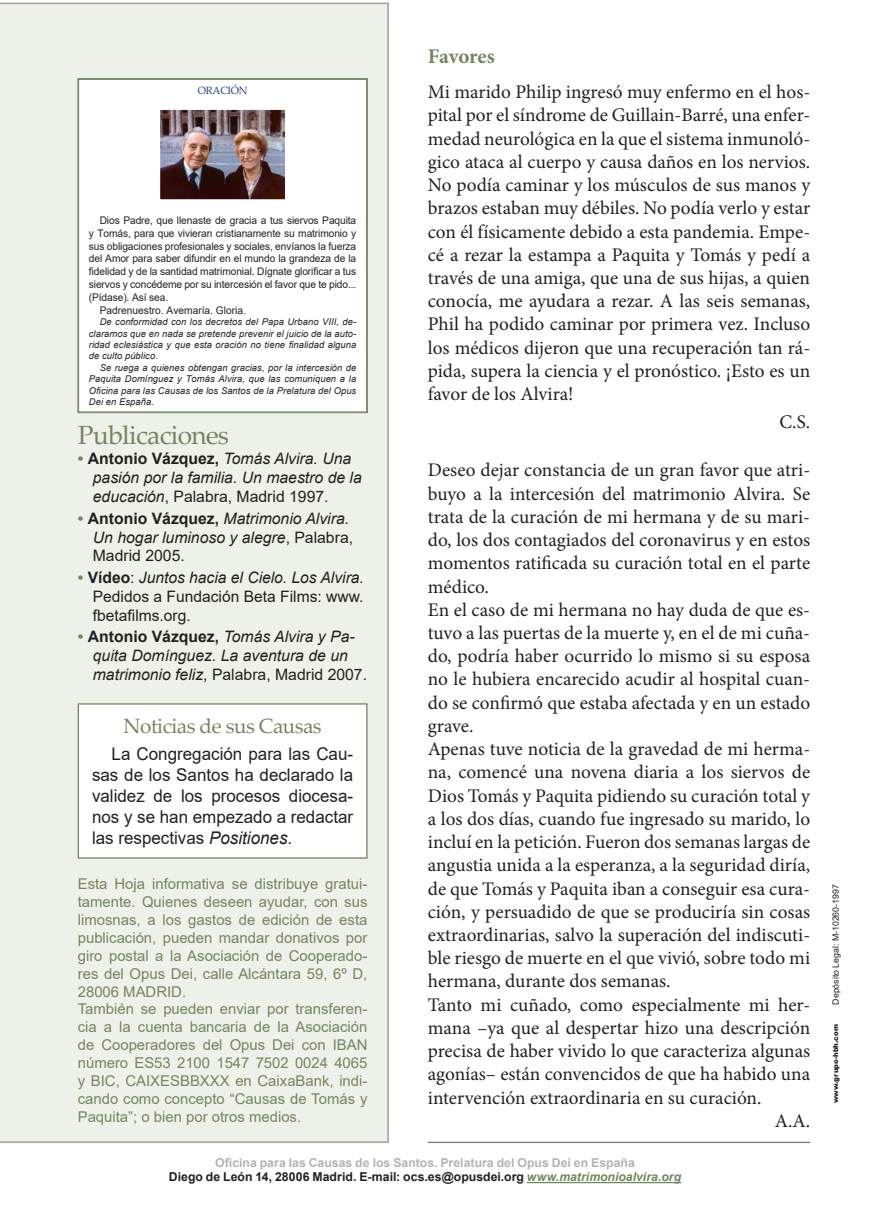
<style>
.page{position:relative;width:874px;height:1221px;background:#fff}
.page>*{position:absolute;margin:0;border:0;box-sizing:border-box;transform-origin:0 0}
.t1{font:26.25px "Palatino Linotype";letter-spacing:-.025em;color:#73865f}
.t2{font:700 21px "Minion Pro";letter-spacing:-.01em;color:#73865f}
.t3{font:20.65px "Palatino Linotype";letter-spacing:-.025em;color:#73865f}
.t4{font:19.25px/23.3px "Minion Pro";color:#231f20;text-align:justify}
.t5{font:17.5px/21px "Arial";color:#231f20;text-align:justify}
.t6{font:italic 15.75px/18.9px "Arial";color:#231f20}
.t7{font:15.75px/18.9px "Arial";color:#231f20;text-align:justify}
.t8{font:14.88px/17.8px "Arial";color:#73865f}
.t9{font:700 12.25px/14.7px "Arial";color:#b2b3b7;text-align:center}
.t10{font:10.5px "Arial";letter-spacing:-.01em;color:#231f20}
.t11{font:10.5px "Palatino Linotype";letter-spacing:-.025em;color:#253f8e}
.t12{font:italic 9.28px/11.4px "Arial";letter-spacing:.01em;color:#231f20;text-align:justify}
.t13{font:8.75px "Arial";color:#231f20}
.t14{font:900 7px "Arial";color:#231f20}
.s1{font-weight:700;font-style:normal;color:#73865f}
.s2{font-weight:700;font-style:normal}
.s3{font-style:normal}
.s4{font-weight:700;color:#73865f}
.s5{font-weight:700}
.s6{font-style:italic}
.s7{color:#231f20}
.s8{font-style:italic;color:#73865f}
</style>
<div class="page">
<div style="left:0;top:2px;width:389px;height:1140px;background:#eef1e9"></div>
<hr style="left:427px;top:1141px;width:382px;height:1px;background:#73865f">
<div style="left:78px;top:704px;width:289px;height:154px;background:#fff"></div>
<div style="left:78px;top:703px;width:289px;height:155px;border:1px solid #73865f"></div>
<hr style="left:526px;top:1181px;width:154px;height:2px;background:#73865f">
<svg style="left:78px;top:78px;width:289px;height:335px"></svg>
<div style="left:78px;top:79px;width:289px;height:333px;border:1px solid #73865f"></div>
<img style="left:161px;top:111px;width:123px;height:87px">
<div style="left:158px;top:108px;width:129px;height:93px;border:2px solid #fff"></div>
<p class="t11" style="left:197px;top:83px;width:51px">ORACIÓN</p>
<p class="t10" style="left:100px;top:213px;width:258px">Dios Padre, que llenaste de gracia a tus siervos Paquita</p>
<p class="t10" style="left:89px;top:226px;width:269px">y Tomás, para que vivieran cristianamente su matrimonio y</p>
<p class="t10" style="left:89px;top:239px;width:269px">sus obligaciones profesionales y sociales, envíanos la fuerza</p>
<p class="t10" style="left:89px;top:251px;width:269px">del Amor para saber difundir en el mundo la grandeza de la</p>
<p class="t10" style="left:89px;top:264px;width:269px">fidelidad y de la santidad matrimonial. Dígnate glorificar a tus</p>
<p class="t10" style="left:89px;top:277px;width:269px">siervos y concédeme por su intercesión el favor que te pido...</p>
<p class="t10" style="left:89px;top:290px;width:81px">(Pídase). Así sea.</p>
<p class="t10" style="left:100px;top:303px;width:148px">Padrenuestro. Avemaría. Gloria.</p>
<p class="t12" style="left:89px;top:316px;width:269px;text-indent:11px">De conformidad con los decretos del Papa Urbano VIII, de&shy;claramos que en nada se pretende prevenir el juicio de la auto&shy;ridad eclesiástica y que esta oración no tiene finalidad alguna de culto público.</p>
<p class="t12" style="left:89px;top:362px;width:269px;text-indent:11px">Se ruega a quienes obtengan gracias, por la intercesión de Paquita Domínguez y Tomás Alvira, que las comuniquen a la Oficina para las Causas de los Santos de la Prelatura del Opus Dei en España.</p>
<h1 class="t1" style="left:78px;top:416px;width:152px">Publicaciones</h1>
<p class="t6" style="left:93px;top:449px;width:270px;text-indent:-15px"><span class="s1">•</span> <span class="s2">Antonio Vázquez,</span> Tomás Alvira. Una pasión por la familia. Un maestro de la educación<span class="s3">, Palabra, Madrid 1997.</span></p>
<p class="t6" style="left:93px;top:509px;width:262px;text-indent:-15px"><span class="s1">•</span> <span class="s2">Antonio Vázquez,</span> Matrimonio Alvira.<br>Un hogar luminoso y alegre<span class="s3">, Palabra,<br>Madrid 2005.</span></p>
<p class="t7" style="left:93px;top:567px;width:272px;text-indent:-15px"><span class="s4">•</span> <span class="s5">Vídeo</span>: <span class="s6">Juntos hacia el Cielo. Los Alvira.<br></span>Pedidos a Fundación Beta Films: www. fbetafilms.org.</p>
<p class="t6" style="left:93px;top:627px;width:275px;text-indent:-15px"><span class="s1">•</span> <span class="s2">Antonio Vázquez,</span> Tomás Alvira y Pa&shy;quita Domínguez. La aventura de un matrimonio feliz<span class="s3">, Palabra, Madrid 2007.</span></p>
<p class="t3" style="left:123px;top:711px;width:199px">Noticias de sus Causas</p>
<p class="t5" style="left:92px;top:743px;width:262px;text-indent:20px">La Congregación para las Cau&shy;sas de los Santos ha declarado la validez de los procesos diocesa&shy;nos y se han empezado a redactar las respectivas <span class="s6">Positiones</span>.</p>
<p class="t8" style="left:78px;top:875px;width:291px">Esta Hoja informativa se distribuye gratui&shy;tamente. Quienes deseen ayudar, con sus limosnas, a los gastos de edición de esta publicación, pueden mandar donativos por giro postal a la Asociación de Cooperado&shy;res del Opus Dei, calle Alcántara 59, 6º D, 28006 MADRID.<br>También se pueden enviar por transferen&shy;cia a la cuenta bancaria de la Asociación de Cooperadores del Opus Dei con IBAN número ES53 2100 1547 7502 0024 4065 y BIC, CAIXESBBXXX en CaixaBank, indi&shy;cando como concepto “Causas de Tomás y Paquita”; o bien por otros medios.</p>
<p class="t2" style="left:427px;top:42px;width:68px">Favores</p>
<p class="t4" style="left:427px;top:80px;width:384px">Mi marido Philip ingresó muy enfermo en el hos&shy;pital por el síndrome de Guillain-Barré, una enfer&shy;medad neurológica en la que el sistema inmunoló&shy;gico ataca al cuerpo y causa daños en los nervios.<br>No podía caminar y los músculos de sus manos y brazos estaban muy débiles. No podía verlo y estar con él físicamente debido a esta pandemia. Empe&shy;cé a rezar la estampa a Paquita y Tomás y pedí a través de una amiga, que una de sus hijas, a quien conocía, me ayudara a rezar. A las seis semanas, Phil ha podido caminar por primera vez. Incluso los médicos dijeron que una recuperación tan rá&shy;pida, supera la ciencia y el pronóstico. ¡Esto es un favor de los Alvira!</p>
<p class="t4" style="left:779px;top:410px;width:32px">C.S.</p>
<p class="t4" style="left:427px;top:458px;width:384px">Deseo dejar constancia de un gran favor que atri-</p>
<p class="t4" style="left:427px;top:482px;width:384px">buyo a la intercesión del matrimonio Alvira. Se</p>
<p class="t4" style="left:427px;top:505px;width:383px">trata de la curación de mi hermana y de su mari-</p>
<p class="t4" style="left:427px;top:528px;width:384px">do, los dos contagiados del coronavirus y en estos</p>
<p class="t4" style="left:427px;top:551px;width:383px">momentos ratificada su curación total en el parte</p>
<p class="t4" style="left:427px;top:575px;width:63px">médico.</p>
<p class="t4" style="left:427px;top:598px;width:383px">En el caso de mi hermana no hay duda de que es-</p>
<p class="t4" style="left:427px;top:621px;width:383px">tuvo a las puertas de la muerte y, en el de mi cuña-</p>
<p class="t4" style="left:427px;top:644px;width:383px">do, podría haber ocurrido lo mismo si su esposa</p>
<p class="t4" style="left:427px;top:667px;width:383px">no le hubiera encarecido acudir al hospital cuan-</p>
<p class="t4" style="left:427px;top:691px;width:383px">do se confirmó que estaba afectada y en un estado</p>
<p class="t4" style="left:427px;top:714px;width:47px">grave.</p>
<p class="t4" style="left:427px;top:737px;width:384px">Apenas tuve noticia de la gravedad de mi herma-</p>
<p class="t4" style="left:427px;top:760px;width:383px">na, comencé una novena diaria a los siervos de</p>
<p class="t4" style="left:427px;top:783px;width:383px">Dios Tomás y Paquita pidiendo su curación total y</p>
<p class="t4" style="left:427px;top:807px;width:383px">a los dos días, cuando fue ingresado su marido, lo</p>
<p class="t4" style="left:427px;top:830px;width:384px">incluí en la petición. Fueron dos semanas largas de</p>
<p class="t4" style="left:427px;top:853px;width:383px">angustia unida a la esperanza, a la seguridad diría,</p>
<p class="t4" style="left:427px;top:876px;width:383px">de que Tomás y Paquita iban a conseguir esa cura-</p>
<p class="t4" style="left:427px;top:900px;width:384px">ción, y persuadido de que se produciría sin cosas</p>
<p class="t4" style="left:427px;top:923px;width:383px">extraordinarias, salvo la superación del indiscuti-</p>
<p class="t4" style="left:427px;top:946px;width:384px">ble riesgo de muerte en el que vivió, sobre todo mi</p>
<p class="t4" style="left:427px;top:969px;width:244px">hermana, durante dos semanas.</p>
<p class="t4" style="left:427px;top:992px;width:383px">Tanto mi cuñado, como especialmente mi her-</p>
<p class="t4" style="left:427px;top:1016px;width:383px">mana –ya que al despertar hizo una descripción</p>
<p class="t4" style="left:427px;top:1039px;width:383px">precisa de haber vivido lo que caracteriza algunas</p>
<p class="t4" style="left:427px;top:1062px;width:383px">agonías– están convencidos de que ha habido una</p>
<p class="t4" style="left:427px;top:1085px;width:335px">intervención extraordinaria en su curación.</p>
<p class="t4" style="left:774px;top:1108px;width:37px">A.A.</p>
<p class="t9" style="left:169px;top:1154px;width:513px">Oficina para las Causas de los Santos. Prelatura del Opus Dei en España<br><span class="s7">Diego de León 14, 28006 Madrid. E-mail: ocs.es@opusdei.org</span> <span class="s8">www.matrimonioalvira.org</span></p>
<p class="t13" style="left:829px;top:1004px;width:122px;rotate:-90deg">Depósito Legal: M-10260-1997</p>
<p class="t14" style="left:830px;top:1103px;width:80px;rotate:-90deg">www.grupo-hbh.com</p>
</div>
